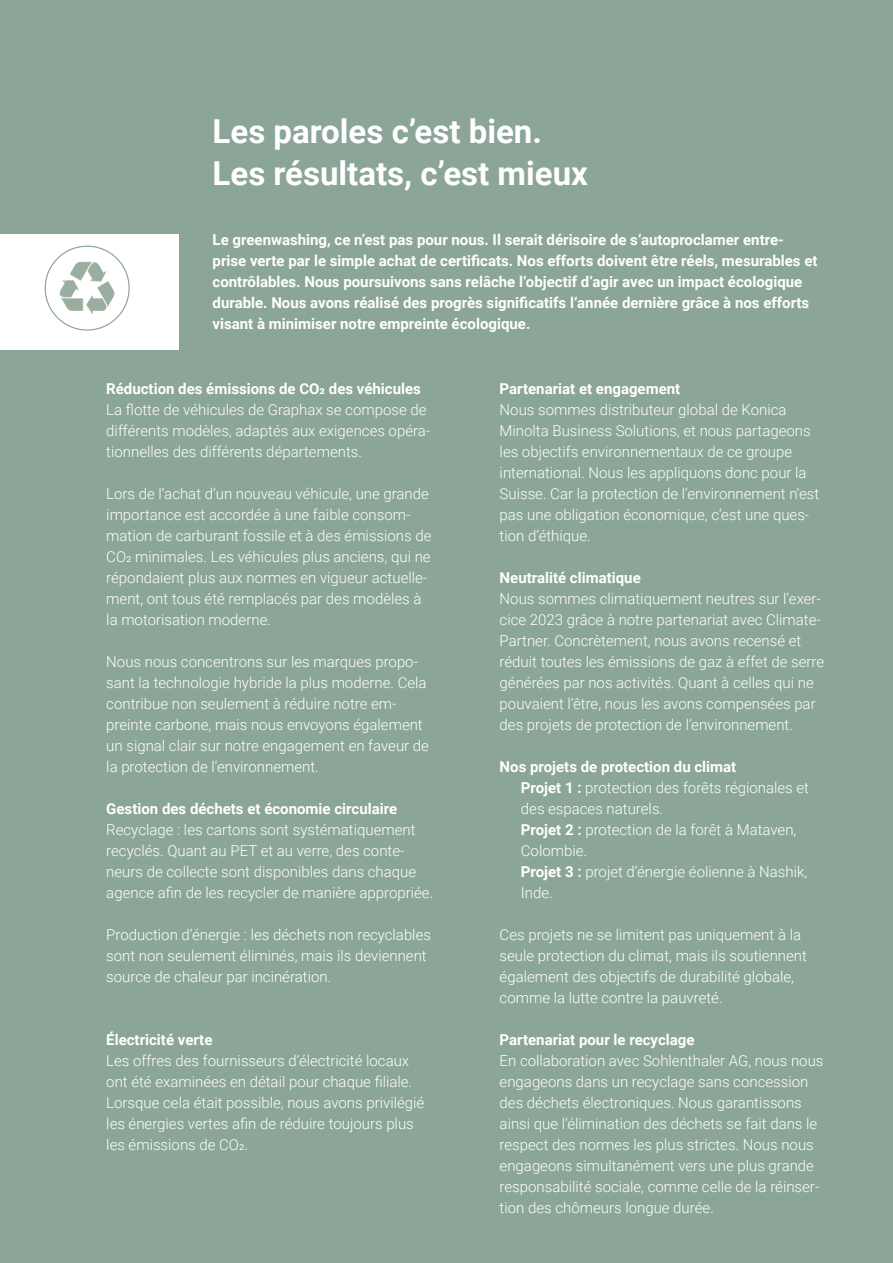
<style>
.page{position:relative;width:893px;height:1263px;background:#8ba598}
.page>*{position:absolute;margin:0;border:0;box-sizing:border-box;transform-origin:0 0}
.t1{font:700 33px/42px "Roboto";color:#fff}
.t2{font:300 15px/21px "Roboto";color:#fff}
.t3{font:700 15px/21px "Roboto";color:#fff}
.s1{font-weight:700}
</style>
<div class="page">
<div style="left:0;top:234px;width:179px;height:116px;background:#fff"></div>
<img style="left:53px;top:254px;width:68px;height:68px">
<h1 class="t1" style="left:213px;top:109px;width:377px">Les paroles c’est bien.<br>Les résultats, c’est mieux</h1>
<p class="t3" style="left:213px;top:229px;width:606px">Le greenwashing, ce n’est pas pour nous. Il serait dérisoire de s‘autoproclamer entre&shy;prise verte par le simple achat de certificats. Nos efforts doivent être réels, mesurables et contrôlables. Nous poursuivons sans relâche l‘objectif d‘agir avec un impact écologique durable. Nous avons réalisé des progrès significatifs l‘année dernière grâce à nos efforts visant à minimiser notre empreinte écologique.</p>
<p class="t3" style="left:106px;top:378px;width:316px">Réduction des émissions de CO2 des véhicules</p>
<p class="t2" style="left:106px;top:399px;width:325px">La flotte de véhicules de Graphax se compose de différents modèles, adaptés aux exigences opéra&shy;tionnelles des différents départements.</p>
<p class="t2" style="left:106px;top:483px;width:327px">Lors de l‘achat d’un nouveau véhicule, une grande importance est accordée à une faible consom&shy;mation de carburant fossile et à des émissions de CO2 minimales. Les véhicules plus anciens, qui ne répondaient plus aux normes en vigueur actuelle&shy;ment, ont tous été remplacés par des modèles à la motorisation moderne.</p>
<p class="t2" style="left:106px;top:651px;width:324px">Nous nous concentrons sur les marques propo&shy;sant la technologie hybride la plus moderne. Cela contribue non seulement à réduire notre em&shy;preinte carbone, mais nous envoyons également un signal clair sur notre engagement en faveur de la protection de l‘environnement.</p>
<p class="t3" style="left:106px;top:798px;width:292px">Gestion des déchets et économie circulaire</p>
<p class="t2" style="left:106px;top:819px;width:328px">Recyclage : les cartons sont systématiquement recyclés. Quant au PET et au verre, des conte&shy;neurs de collecte sont disponibles dans chaque agence afin de les recycler de manière appropriée.</p>
<p class="t2" style="left:106px;top:924px;width:326px">Production d‘énergie : les déchets non recyclables sont non seulement éliminés, mais ils deviennent source de chaleur par incinération.</p>
<p class="t3" style="left:106px;top:1029px;width:108px">Électricité verte</p>
<p class="t2" style="left:106px;top:1050px;width:319px">Les offres des fournisseurs d‘électricité locaux ont été examinées en détail pour chaque filiale.<br>Lorsque cela était possible, nous avons privilégié les énergies vertes afin de réduire toujours plus les émissions de CO2.</p>
<p class="t3" style="left:500px;top:378px;width:182px">Partenariat et engagement</p>
<p class="t2" style="left:500px;top:399px;width:321px">Nous sommes distributeur global de Konica Minolta Business Solutions, et nous partageons les objectifs environnementaux de ce groupe international. Nous les appliquons donc pour la Suisse. Car la protection de l‘environnement n‘est pas une obligation économique, c‘est une ques&shy;tion d‘éthique.</p>
<p class="t3" style="left:500px;top:567px;width:143px">Neutralité climatique</p>
<p class="t2" style="left:500px;top:588px;width:326px">Nous sommes climatiquement neutres sur l’exer&shy;cice 2023 grâce à notre partenariat avec Climate-Partner. Concrètement, nous avons recensé et réduit toutes les émissions de gaz à effet de serre générées par nos activités. Quant à celles qui ne pouvaient l’être, nous les avons compensées par des projets de protection de l’environnement.</p>
<p class="t2" style="left:521px;top:756px;width:290px;text-indent:-21px"><span class="s1">Nos projets de protection du climat<br>Projet 1 :</span> protection des forêts régionales et des espaces naturels.<br><span class="s1">Projet 2 :</span> protection de la forêt à Mataven,<br>Colombie.<br><span class="s1">Projet 3 :</span> projet d‘énergie éolienne à Nashik,<br>Inde.</p>
<p class="t2" style="left:500px;top:924px;width:309px">Ces projets ne se limitent pas uniquement à la seule protection du climat, mais ils soutiennent également des objectifs de durabilité globale, comme la lutte contre la pauvreté.</p>
<p class="t3" style="left:500px;top:1029px;width:196px">Partenariat pour le recyclage</p>
<p class="t2" style="left:500px;top:1050px;width:325px">En collaboration avec Sohlenthaler AG, nous nous engageons dans un recyclage sans concession des déchets électroniques. Nous garantissons ainsi que l‘élimination des déchets se fait dans le respect des normes les plus strictes. Nous nous engageons simultanément vers une plus grande responsabilité sociale, comme celle de la réinser&shy;tion des chômeurs longue durée.</p>
</div>
